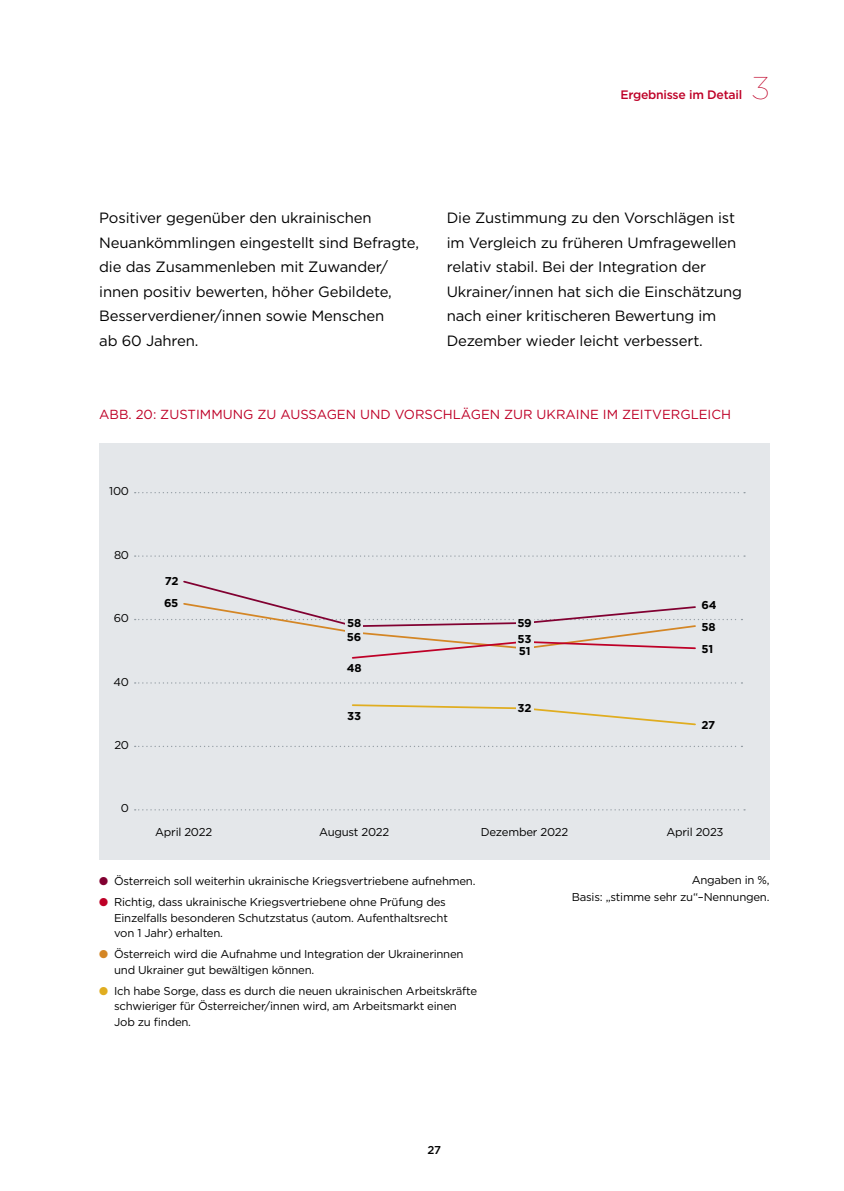
<style>
.page{position:relative;width:844px;height:1191px;background:#fff}
.page>*{position:absolute;margin:0;border:0;box-sizing:border-box;transform-origin:0 0}
.t1{font:100 31.5px "Gotham";color:#be0027}
.t2{font:14.88px/24.5px "Gotham";letter-spacing:-.01em;color:#000}
.t3{font:13.12px "Gotham";color:#be0027}
.t4{font:500 12.25px "Gotham";letter-spacing:-.02em;color:#be0027}
.t5{font:11.38px/15.8px "Gotham";letter-spacing:-.02em;color:#000}
.t6{font:700 11.38px/21.9px "Gotham";letter-spacing:-.02em;color:#000;text-align:justify}
.t7{font:500 11.38px "Gotham";color:#000}
.s1{color:#810031}
.s2{color:#be0027}
.s3{color:#d48625}
.s4{color:#e0ad20}
</style>
<div class="page">
<div style="left:99px;top:443px;width:670px;height:417px;background:#e4e7ea"></div>
<svg style="left:135px;top:745px;width:607px;height:2px"></svg>
<svg style="left:135px;top:809px;width:609px;height:1px"></svg>
<svg style="left:135px;top:555px;width:609px;height:2px"></svg>
<svg style="left:135px;top:492px;width:609px;height:1px"></svg>
<svg style="left:135px;top:682px;width:607px;height:1px"></svg>
<svg style="left:352px;top:704px;width:344px;height:22px"></svg>
<svg style="left:135px;top:580px;width:607px;height:79px"></svg>
<div style="left:161px;top:574px;width:17px;height:12px;background:#e4e7ea"></div>
<div style="left:345px;top:616px;width:18px;height:14px;background:#e4e7ea"></div>
<div style="left:515px;top:616px;width:18px;height:14px;background:#e4e7ea"></div>
<div style="left:701px;top:599px;width:17px;height:13px;background:#e4e7ea"></div>
<div style="left:701px;top:620px;width:17px;height:14px;background:#e4e7ea"></div>
<div style="left:701px;top:642px;width:17px;height:14px;background:#e4e7ea"></div>
<div style="left:515px;top:632px;width:18px;height:14px;background:#e4e7ea"></div>
<div style="left:515px;top:645px;width:18px;height:13px;background:#e4e7ea"></div>
<div style="left:515px;top:701px;width:18px;height:14px;background:#e4e7ea"></div>
<div style="left:161px;top:597px;width:17px;height:12px;background:#e4e7ea"></div>
<div style="left:345px;top:630px;width:18px;height:12px;background:#e4e7ea"></div>
<div style="left:345px;top:709px;width:18px;height:12px;background:#e4e7ea"></div>
<p class="t4" style="left:620px;top:87px;width:123px">Ergebnisse im Detail</p>
<h1 class="t1" style="left:752px;top:69px;width:18px">3</h1>
<h2 class="t2" style="left:99px;top:205px;width:321px">Positiver gegenüber den ukrainischen Neuankömmlingen eingestellt sind Befragte, die das Zusammenleben mit Zuwander/ innen positiv bewerten, höher Gebildete, Besserverdiener/innen sowie Menschen<br>ab 60 Jahren.</h2>
<h2 class="t2" style="left:446px;top:205px;width:297px">Die Zustimmung zu den Vorschlägen ist im Vergleich zu früheren Umfragewellen relativ stabil. Bei der Integration der Ukrainer/innen hat sich die Einschätzung nach einer kritischeren Bewertung im Dezember wieder leicht verbessert.</h2>
<p class="t3" style="left:99px;top:406px;width:633px">ABB. 20: ZUSTIMMUNG ZU AUSSAGEN UND VORSCHLÄGEN ZUR UKRAINE IM ZEITVERGLEICH</p>
<p class="t5" style="left:109px;top:483px;width:21px">100</p>
<p class="t5" style="left:114px;top:547px;width:17px">80</p>
<p class="t5" style="left:114px;top:610px;width:17px">60</p>
<p class="t5" style="left:113px;top:673px;width:17px">40</p>
<p class="t5" style="left:114px;top:737px;width:16px">20</p>
<p class="t5" style="left:121px;top:800px;width:10px">0</p>
<p class="t6" style="left:165px;top:569px;width:15px">72</p>
<p class="t6" style="left:164px;top:592px;width:16px">65</p>
<p class="t6" style="left:347px;top:612px;width:16px">58</p>
<p class="t6" style="left:517px;top:612px;width:16px">59</p>
<p class="t6" style="left:347px;top:625px;width:16px">56</p>
<p class="t6" style="left:346px;top:657px;width:16px">48</p>
<p class="t6" style="left:347px;top:704px;width:15px">33</p>
<p class="t6" style="left:517px;top:633px;width:15px;line-height:12.4px">53<br>51</p>
<p class="t6" style="left:517px;top:697px;width:15px">32</p>
<p class="t6" style="left:701px;top:594px;width:17px">64<br>58<br>51</p>
<p class="t6" style="left:701px;top:714px;width:15px">27</p>
<p class="t5" style="left:155px;top:823px;width:58px">April 2022</p>
<p class="t5" style="left:319px;top:823px;width:72px">August 2022</p>
<p class="t5" style="left:481px;top:823px;width:89px">Dezember 2022</p>
<p class="t5" style="left:666px;top:823px;width:59px">April 2023</p>
<p class="t5" style="left:99px;top:873px;width:378px"><span class="s1">●</span> Österreich soll weiterhin ukrainische Kriegsvertriebene aufnehmen.</p>
<p class="t5" style="left:114px;top:893px;width:335px;text-indent:-15px"><span class="s2">●</span> Richtig, dass ukrainische Kriegsvertriebene ohne Prüfung des<br>Einzelfalls besonderen Schutzstatus (autom. Aufenthaltsrecht von 1 Jahr) erhalten.</p>
<p class="t5" style="left:114px;top:946px;width:351px;text-indent:-15px"><span class="s3">●</span> Österreich wird die Aufnahme und Integration der Ukrainerinnen und Ukrainer gut bewältigen können.</p>
<p class="t5" style="left:114px;top:982px;width:364px;text-indent:-15px"><span class="s4">●</span> Ich habe Sorge, dass es durch die neuen ukrainischen Arbeitskräfte schwieriger für Österreicher/innen wird, am Arbeitsmarkt einen<br>Job zu finden.</p>
<p class="t7" style="left:427px;top:1142px;width:15px">27</p>
<p class="t5" style="left:571px;top:872px;width:199px;line-height:16.6px;text-align:right">Angaben in %,<br>Basis: „stimme sehr zu“–Nennungen.</p>
</div>
